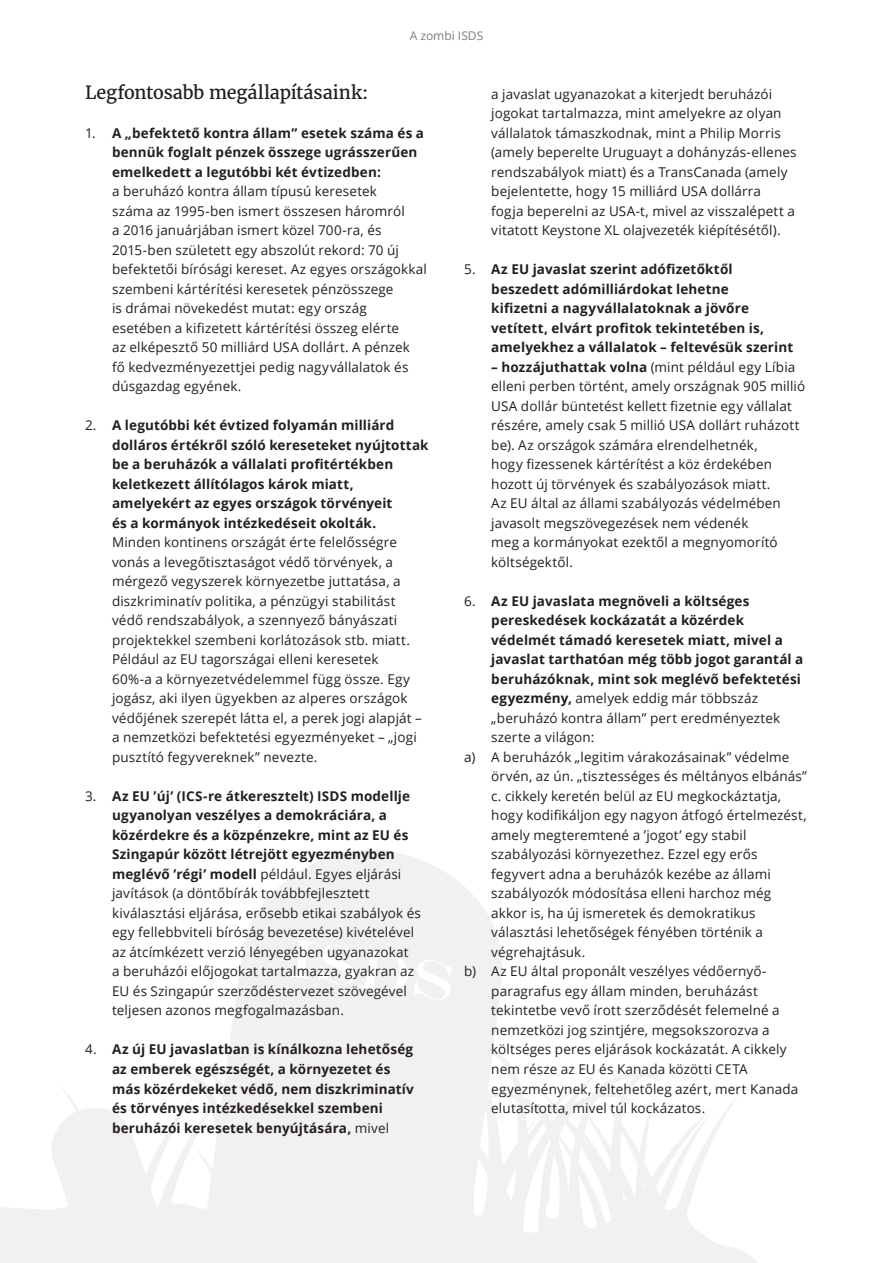
<style>
.page{position:relative;width:893px;height:1263px;background:#fff}
.page>*{position:absolute;margin:0;border:0;box-sizing:border-box;transform-origin:0 0}
.Kop_3{font:18px "Merriweather";letter-spacing:-.01em;color:#231f20}
.Opsomming_cijfers{font:13.5px/19.5px "Open Sans";letter-spacing:.01em;color:#231f20}
.Opsomming_cijfers-2{font:700 13.5px/19.5px "Open Sans";letter-spacing:.01em;color:#231f20}
.t1{font:12px "Open Sans";color:#7d7d80}
.s1{font-weight:700}
.s2{font-weight:400}
</style>
<div class="page">
<svg style="left:236px;top:850px;width:266px;height:145px;fill:#f2f1ef"></svg>
<svg style="left:288px;top:939px;width:164px;height:56px"></svg>
<svg style="left:0;top:995px;width:758px;height:268px;fill:#f2f1ef"></svg>
<p class="t1" style="left:410px;top:27px;width:75px">A zombi ISDS</p>
<p class="Kop_3" style="left:85px;top:81px;width:285px">Legfontosabb megállapításaink:</p>
<p class="Opsomming_cijfers" style="left:112px;top:123px;width:316px;text-indent:-27px">1. <span class="s1">A „befektető kontra állam” esetek száma és a bennük foglalt pénzek összege ugrásszerűen emelkedett a legutóbbi két évtizedben:<br></span>a beruházó kontra állam típusú keresetek<br>száma az 1995-ben ismert összesen háromról<br>a 2016 januárjában ismert közel 700-ra, és 2015-ben született egy abszolút rekord: 70 új befektetői bírósági kereset. Az egyes országokkal szembeni kártérítési keresetek pénzösszege<br>is drámai növekedést mutat: egy ország esetében a kifizetett kártérítési összeg elérte<br>az elképesztő 50 milliárd USA dollárt. A pénzek<br>fő kedvezményezettjei pedig nagyvállalatok és dúsgazdag egyének.</p>
<p class="Opsomming_cijfers" style="left:112px;top:415px;width:318px;text-indent:-27px">2. <span class="s1">A legutóbbi két évtized folyamán milliárd dolláros értékről szóló kereseteket nyújtottak be a beruházók a vállalati profitértékben keletkezett állítólagos károk miatt, amelyekért az egyes országok törvényeit<br>és a kormányok intézkedéseit okolták.<br></span>Minden kontinens országát érte felelősségre vonás a levegőtisztaságot védő törvények, a mérgező vegyszerek környezetbe juttatása, a diszkriminatív politika, a pénzügyi stabilitást védő rendszabályok, a szennyező bányászati projektekkel szembeni korlátozások stb. miatt.<br>Például az EU tagországai elleni keresetek<br>60%-a a környezetvédelemmel függ össze. Egy jogász, aki ilyen ügyekben az alperes országok védőjének szerepét látta el, a perek jogi alapját – a nemzetközi befektetési egyezményeket – „jogi pusztító fegyvereknek” nevezte.</p>
<p class="Opsomming_cijfers" style="left:112px;top:786px;width:310px;text-indent:-27px">3. <span class="s1">Az EU ’új’ (ICS-re átkeresztelt) ISDS modellje ugyanolyan veszélyes a demokráciára, a közérdekre és a közpénzekre, mint az EU és Szingapúr között létrejött egyezményben meglévő ’régi’ modell</span> például. Egyes eljárási javítások (a döntőbírák továbbfejlesztett kiválasztási eljárása, erősebb etikai szabályok és egy fellebbviteli bíróság bevezetése) kivételével az átcímkézett verzió lényegében ugyanazokat<br>a beruházói előjogokat tartalmazza, gyakran az EU és Szingapúr szerződéstervezet szövegével teljesen azonos megfogalmazásban.</p>
<p class="Opsomming_cijfers-2" style="left:112px;top:1039px;width:303px;text-indent:-27px"><span class="s2">4.</span> Az új EU javaslatban is kínálkozna lehetőség az emberek egészségét, a környezetet és más közérdekeket védő, nem diszkriminatív és törvényes intézkedésekkel szembeni beruházói keresetek benyújtására, <span class="s2">mivel</span></p>
<p class="Opsomming_cijfers" style="left:491px;top:84px;width:307px">a javaslat ugyanazokat a kiterjedt beruházói jogokat tartalmazza, mint amelyekre az olyan vállalatok támaszkodnak, mint a Philip Morris (amely beperelte Uruguayt a dohányzás-ellenes rendszabályok miatt) és a TransCanada (amely bejelentette, hogy 15 milliárd USA dollárra fogja beperelni az USA-t, mivel az visszalépett a vitatott Keystone XL olajvezeték kiépítésétől).</p>
<p class="Opsomming_cijfers-2" style="left:491px;top:259px;width:303px;text-indent:-27px"><span class="s2">5.</span> Az EU javaslat szerint adófizetőktől beszedett adómilliárdokat lehetne<br>kifizetni a nagyvállalatoknak a jövőre vetített, elvárt profitok tekintetében is, amelyekhez a vállalatok – feltevésük szerint</p>
<p class="Opsomming_cijfers" style="left:491px;top:357px;width:315px"><span class="s1">– hozzájuthattak volna</span> (mint például egy Líbia elleni perben történt, amely országnak 905 millió USA dollár büntetést kellett fizetnie egy vállalat részére, amely csak 5 millió USA dollárt ruházott be). Az országok számára elrendelhetnék,<br>hogy fizessenek kártérítést a köz érdekében hozott új törvények és szabályozások miatt.<br>Az EU által az állami szabályozás védelmében javasolt megszövegezések nem védenék<br>meg a kormányokat ezektől a megnyomorító költségektől.</p>
<p class="Opsomming_cijfers-2" style="left:491px;top:591px;width:314px;text-indent:-27px"><span class="s2">6.</span> Az EU javaslata megnöveli a költséges pereskedések kockázatát a közérdek védelmét támadó keresetek miatt, mivel a javaslat tarthatóan még több jogot garantál a beruházóknak, mint sok meglévő befektetési egyezmény, <span class="s2">amelyek eddig már többszáz „beruházó kontra állam” pert eredményeztek szerte a világon:</span></p>
<p class="Opsomming_cijfers" style="left:491px;top:747px;width:317px;text-indent:-27px">a) A beruházók „legitim várakozásainak” védelme örvén, az ún. „tisztességes és méltányos elbánás” c. cikkely keretén belül az EU megkockáztatja, hogy kodifikáljon egy nagyon átfogó értelmezést, amely megteremtené a ’jogot’ egy stabil szabályozási környezethez. Ezzel egy erős fegyvert adna a beruházók kezébe az állami szabályozók módosítása elleni harchoz még akkor is, ha új ismeretek és demokratikus választási lehetőségek fényében történik a végrehajtásuk.</p>
<p class="Opsomming_cijfers" style="left:491px;top:961px;width:309px;text-indent:-27px">b) Az EU által proponált veszélyes védőernyő&shy;paragrafus egy állam minden, beruházást tekintetbe vevő írott szerződését felemelné a nemzetközi jog szintjére, megsokszorozva a költséges peres eljárások kockázatát. A cikkely nem része az EU és Kanada közötti CETA egyezménynek, feltehetőleg azért, mert Kanada elutasította, mivel túl kockázatos.</p>
</div>
